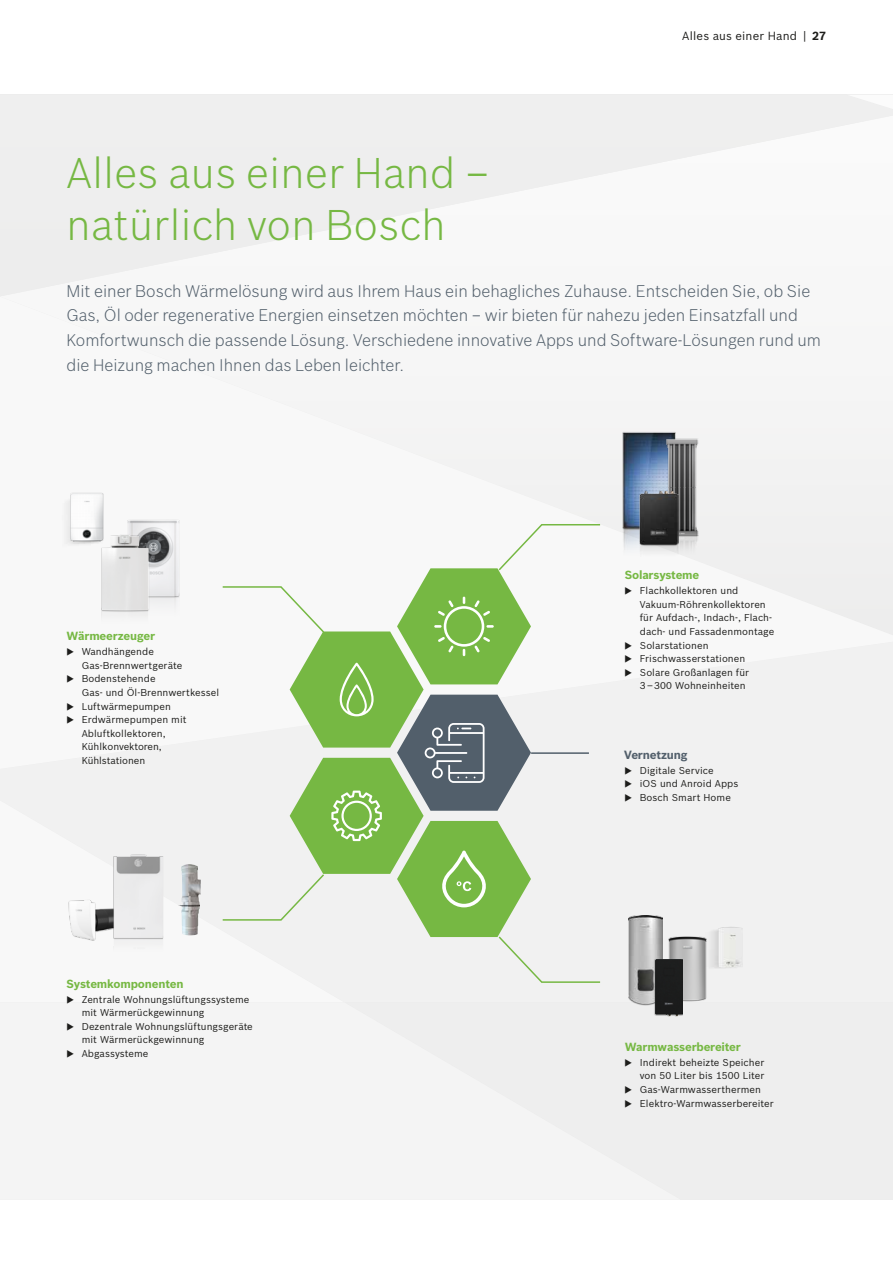
<style>
.page{position:relative;width:893px;height:1263px;background:#fff}
.page>*{position:absolute;margin:0;border:0;box-sizing:border-box;transform-origin:0 0}
.t1{font:300 42px/51.8px "Bosch Sans";letter-spacing:.01em;color:#76b843}
.t2{font:300 16.5px/24.8px "Bosch Sans";color:#525f6b}
.t3{font:700 11.7px "Bosch Sans";letter-spacing:-.015em;color:#525f6b}
.t4{font:700 11.55px "Bosch Sans";letter-spacing:-.015em;color:#76b843}
.t5{font:11.55px "Bosch Sans";letter-spacing:.015em;color:#1d1d1b}
.t6{font:9.75px/13.6px "Bosch Sans";letter-spacing:.005em;color:#1d1d1b}
.s1{font-weight:700}
</style>
<div class="page">
<svg style="left:0;top:95px;width:893px;height:201px"></svg>
<svg style="left:847px;top:95px;width:46px;height:14px"></svg>
<div style="left:0;top:769px;width:893px;height:233px;background:#f1f1f1"></div>
<svg style="left:0;top:800px;width:345px;height:202px"></svg>
<div style="left:681px;top:1002px;width:212px;height:198px;background:#eee"></div>
<div style="left:0;top:1002px;width:681px;height:198px;background:#f4f4f4"></div>
<div style="left:1px;top:297px;width:892px;height:472px;background:#f6f6f6"></div>
<img style="left:125px;top:512px;width:57px;height:134px">
<img style="left:52px;top:493px;width:38px;height:55px">
<img style="left:67px;top:492px;width:40px;height:54px">
<img style="left:699px;top:925px;width:43px;height:45px">
<img style="left:718px;top:927px;width:10px;height:40px">
<img style="left:628px;top:916px;width:35px;height:115px">
<img style="left:668px;top:935px;width:39px;height:68px">
<div style="left:654px;top:959px;width:29px;height:58px;background:#1d1d1b;opacity:.3"></div>
<img style="left:655px;top:959px;width:28px;height:57px">
<img style="left:179px;top:864px;width:22px;height:71px">
<img style="left:68px;top:899px;width:39px;height:41px">
<img style="left:90px;top:525px;width:70px;height:102px">
<img style="left:107px;top:852px;width:61px;height:119px">
<img style="left:611px;top:429px;width:73px;height:159px">
<img style="left:665px;top:438px;width:34px;height:142px">
<img style="left:639px;top:488px;width:39px;height:90px">
<svg style="left:221px;top:523px;width:381px;height:461px"></svg>
<h1 class="t1" style="left:67px;top:144px;width:424px">Alles aus einer Hand – natürlich von Bosch</h1>
<p class="t5" style="left:682px;top:27px;width:145px">Alles aus einer Hand | <span class="s1">27</span></p>
<p class="t2" style="left:66px;top:277px;width:756px">Mit einer Bosch Wärmelösung wird aus Ihrem Haus ein behagliches Zuhause. Entscheiden Sie, ob Sie Gas, Öl oder regenerative Energien einsetzen möchten – wir bieten für nahezu jeden Einsatzfall und Komfortwunsch die passende Lösung. Verschiedene innovative Apps und Software-Lösungen rund um die Heizung machen Ihnen das Leben leichter.</p>
<p class="t4" style="left:67px;top:627px;width:90px">Wärmeerzeuger</p>
<p class="t6" style="left:82px;top:644px;width:102px;text-indent:-15px">◆ Wandhängende<br>Gas-Brennwert geräte</p>
<p class="t6" style="left:82px;top:671px;width:139px;text-indent:-15px">◆ Bodenstehende<br>Gas- und Öl-Brennwertkessel</p>
<p class="t6" style="left:66px;top:699px;width:106px">◆ Luftwärmepumpen</p>
<p class="t6" style="left:82px;top:712px;width:106px;text-indent:-15px">◆ Erdwärmepumpen mit<br>Abluftkollektoren,<br>Kühl konvektoren,<br>Kühlstationen</p>
<p class="t4" style="left:67px;top:975px;width:118px">Systemkomponenten</p>
<p class="t6" style="left:82px;top:991px;width:169px;text-indent:-15px">◆ Zentrale Wohnungslüftungssysteme mit Wärmerückgewinnung</p>
<p class="t6" style="left:82px;top:1019px;width:173px;text-indent:-15px">◆ Dezentrale Wohnungslüftungsgeräte mit Wärmerückgewinnung</p>
<p class="t6" style="left:66px;top:1046px;width:83px">◆ Abgassysteme</p>
<p class="t4" style="left:625px;top:566px;width:76px">Solarsysteme</p>
<p class="t6" style="left:640px;top:583px;width:136px;text-indent:-15px">◆ Flachkollektoren und<br>Vakuum-Röhrenkollektoren für Auf dach-, Indach-, Flach&shy;dach- und Fassadenmontage</p>
<p class="t6" style="left:624px;top:637px;width:86px">◆ Solarstationen</p>
<p class="t6" style="left:624px;top:651px;width:122px">◆ Frischwasserstationen</p>
<p class="t6" style="left:640px;top:665px;width:111px;text-indent:-15px">◆ Solare Großanlagen für<br>3 – 300 Wohneinheiten</p>
<p class="t3" style="left:624px;top:746px;width:65px">Vernetzung</p>
<p class="t6" style="left:624px;top:763px;width:91px">◆ Digitale Service</p>
<p class="t6" style="left:624px;top:776px;width:115px">◆ iOS und Anroid Apps</p>
<p class="t6" style="left:624px;top:790px;width:108px">◆ Bosch Smart Home</p>
<p class="t4" style="left:625px;top:1038px;width:118px">Warmwasserbereiter</p>
<p class="t6" style="left:624px;top:1055px;width:141px;text-align:right">◆ Indirekt beheizte Speicher von 50 Liter bis 1500 Liter</p>
<p class="t6" style="left:624px;top:1082px;width:138px">◆ Gas-Warmwasserthermen</p>
<p class="t6" style="left:624px;top:1095px;width:151px">◆ Elektro-Warmwasserbereiter</p>
</div>
